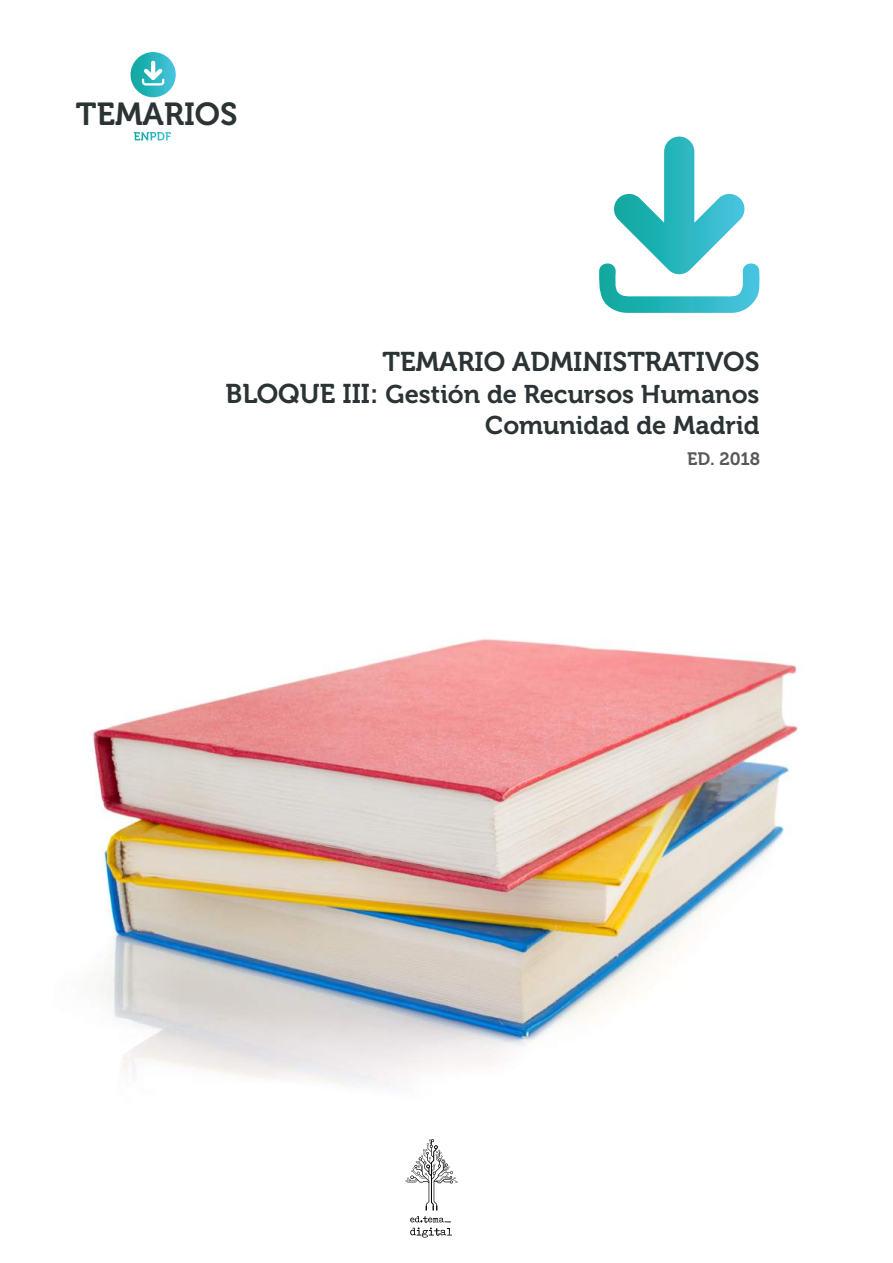
<style>
.page{position:relative;width:893px;height:1263px;background:#fff}
.page>*{position:absolute;margin:0;border:0;box-sizing:border-box;transform-origin:0 0}
.t1{font:31.65px "Museo 700";color:#2b3335}
.t2{font:27px "Museo 700";color:#2b3335}
.t3{font:25.5px/31.5px "Museo 700";color:#2b3335;text-align:right}
.t4{font:17.85px "Museo 700";letter-spacing:-.005em;color:#57585a}
.s1{font-size:27px}
</style>
<div class="page">
<svg style="left:134px;top:132px;width:37px;height:8px"></svg>
<svg style="left:131px;top:52px;width:45px;height:45px"></svg>
<svg style="left:599px;top:137px;width:161px;height:176px"></svg>
<svg style="left:406px;top:1139px;width:51px;height:71px"></svg>
<svg style="left:410px;top:1216px;width:42px;height:21px"></svg>
<img style="left:92px;top:639px;width:706px;height:447px">
<p class="t1" style="left:76px;top:96px;width:163px">TEMARIOS</p>
<p class="t2" style="left:382px;top:347px;width:379px">TEMARIO ADMINISTRATIVOS</p>
<p class="t3" style="left:225px;top:378px;width:536px"><span class="s1">BLOQUE III:</span> Gestión de Recursos Humanos<br>Comunidad de Madrid</p>
<p class="t4" style="left:687px;top:448px;width:75px">ED. 2018</p>
</div>
